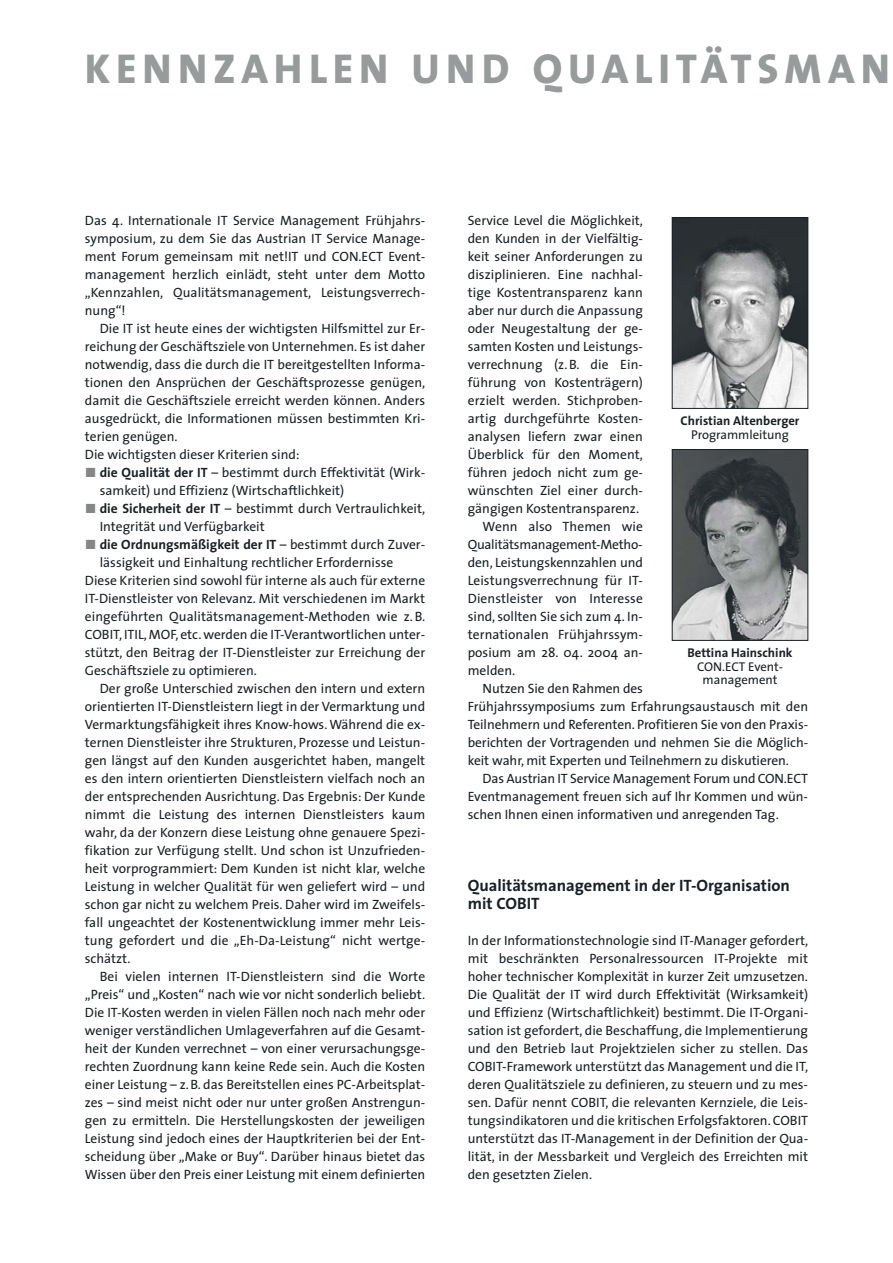
<style>
.page{position:relative;width:893px;height:1263px;background:#fff}
.page>*{position:absolute;margin:0;border:0;box-sizing:border-box;transform-origin:0 0}
.t1{font:800 42px "The Sans";letter-spacing:.14em;color:#989b9b}
.t2{font:700 16.5px/18px "The Sans";color:#192025}
.t3{font:13.5px/18px "The Sans";color:#192025;text-align:justify}
.t4{font:700 13.5px "The Sans";color:#192025}
.t5{font:13.5px "The Sans";letter-spacing:-.02em;color:#192025}
.t6{font:12.75px/13.5px "The Sans";color:#192025;text-align:center}
.t7{font:700 12.75px "The Sans";color:#192025}
.s1{font-family:"The Sans Expert";color:#848786}
.s2{font-weight:700}
.s3{font-family:"The Sans Expert";font-weight:400;color:#848786}
.s4{font-weight:400}
</style>
<div class="page">
<img style="left:674px;top:451px;width:132px;height:188px">
<div style="left:672px;top:449px;width:136px;height:192px;border:1px solid #192025"></div>
<img style="left:674px;top:219px;width:132px;height:188px">
<div style="left:672px;top:217px;width:136px;height:192px;border:1px solid #192025"></div>
<h1 class="t1" style="left:85px;top:53px;width:806px">KENNZAHLEN UND QUALITÄTSMAN</h1>
<p class="t3" style="left:85px;top:213px;width:342px">Das 4. Internationale IT Service Management Frühjahrs&shy;symposium, zu dem Sie das Austrian IT Service Manage&shy;ment Forum gemeinsam mit net!IT und CON.ECT Event&shy;management herzlich einlädt, steht unter dem Motto „Kennzahlen, Qualitätsmanagement, Leistungsverrech&shy;nung“!</p>
<p class="t3" style="left:100px;top:321px;width:327px">Die IT ist heute eines der wichtigsten Hilfsmittel zur Er-</p>
<p class="t3" style="left:85px;top:339px;width:342px">reichung der Geschäftsziele von Unternehmen. Es ist daher</p>
<p class="t3" style="left:85px;top:357px;width:342px">notwendig, dass die durch die IT bereitgestellten Informa-</p>
<p class="t3" style="left:85px;top:375px;width:342px">tionen den Ansprüchen der Geschäftsprozesse genügen,</p>
<p class="t3" style="left:85px;top:393px;width:342px">damit die Geschäftsziele erreicht werden können. Anders</p>
<p class="t3" style="left:85px;top:411px;width:342px">ausgedrückt, die Informationen müssen bestimmten Kri-</p>
<p class="t3" style="left:85px;top:429px;width:94px">terien genügen.</p>
<p class="t3" style="left:85px;top:447px;width:216px">Die wichtigsten dieser Kriterien sind:</p>
<p class="t3" style="left:85px;top:465px;width:342px"><span class="s1">ó</span> <span class="s2">die Qualität der IT</span> – bestimmt durch Effektivität (Wirk-</p>
<p class="t3" style="left:100px;top:483px;width:246px">samkeit) und Effizienz (Wirtschaftlichkeit)</p>
<p class="t3" style="left:85px;top:501px;width:342px"><span class="s1">ó</span> <span class="s2">die Sicherheit der IT</span> – bestimmt durch Vertraulichkeit,</p>
<p class="t3" style="left:100px;top:519px;width:166px">Integrität und Verfügbarkeit</p>
<p class="t4" style="left:85px;top:539px;width:342px"><span class="s3">ó</span> die Ordnungsmäßigkeit der IT <span class="s4">– bestimmt durch Zuver-</span></p>
<p class="t3" style="left:100px;top:555px;width:295px">lässigkeit und Einhaltung rechtlicher Erfordernisse</p>
<p class="t3" style="left:85px;top:573px;width:342px">Diese Kriterien sind sowohl für interne als auch für externe</p>
<p class="t3" style="left:85px;top:591px;width:342px">IT-Dienstleister von Relevanz. Mit verschiedenen im Markt</p>
<p class="t3" style="left:85px;top:609px;width:342px">eingeführten Qualitätsmanagement-Methoden wie z. B.</p>
<p class="t3" style="left:85px;top:627px;width:342px">COBIT, ITIL, MOF, etc. werden die IT-Verantwortlichen unter-</p>
<p class="t3" style="left:85px;top:645px;width:342px">stützt, den Beitrag der IT-Dienstleister zur Erreichung der</p>
<p class="t3" style="left:85px;top:663px;width:173px">Geschäftsziele zu optimieren.</p>
<p class="t3" style="left:100px;top:681px;width:327px">Der große Unterschied zwischen den intern und extern</p>
<p class="t3" style="left:85px;top:699px;width:342px">orientierten IT-Dienstleistern liegt in der Vermarktung und</p>
<p class="t3" style="left:85px;top:717px;width:342px">Vermarktungsfähigkeit ihres Know-hows. Während die ex-</p>
<p class="t3" style="left:85px;top:735px;width:342px">ternen Dienstleister ihre Strukturen, Prozesse und Leistun-</p>
<p class="t3" style="left:85px;top:753px;width:342px">gen längst auf den Kunden ausgerichtet haben, mangelt</p>
<p class="t3" style="left:85px;top:771px;width:342px">es den intern orientierten Dienstleistern vielfach noch an</p>
<p class="t3" style="left:85px;top:789px;width:342px">der entsprechenden Ausrichtung. Das Ergebnis: Der Kunde</p>
<p class="t3" style="left:85px;top:807px;width:342px">nimmt die Leistung des internen Dienstleisters kaum</p>
<p class="t3" style="left:85px;top:825px;width:342px">wahr, da der Konzern diese Leistung ohne genauere Spezi-</p>
<p class="t3" style="left:85px;top:843px;width:342px">fikation zur Verfügung stellt. Und schon ist Unzufrieden-</p>
<p class="t3" style="left:85px;top:861px;width:342px">heit vorprogrammiert: Dem Kunden ist nicht klar, welche</p>
<p class="t3" style="left:85px;top:879px;width:342px">Leistung in welcher Qualität für wen geliefert wird – und</p>
<p class="t3" style="left:85px;top:897px;width:342px">schon gar nicht zu welchem Preis. Daher wird im Zweifels-</p>
<p class="t3" style="left:85px;top:915px;width:342px">fall ungeachtet der Kostenentwicklung immer mehr Leis-</p>
<p class="t3" style="left:85px;top:933px;width:342px">tung gefordert und die „Eh-Da-Leistung“ nicht wertge-</p>
<p class="t3" style="left:85px;top:951px;width:47px">schätzt.</p>
<p class="t3" style="left:100px;top:969px;width:327px">Bei vielen internen IT-Dienstleistern sind die Worte</p>
<p class="t3" style="left:85px;top:987px;width:342px">„Preis“ und „Kosten“ nach wie vor nicht sonderlich beliebt.</p>
<p class="t3" style="left:85px;top:1005px;width:342px">Die IT-Kosten werden in vielen Fällen noch nach mehr oder</p>
<p class="t3" style="left:85px;top:1023px;width:342px">weniger verständlichen Umlageverfahren auf die Gesamt-</p>
<p class="t3" style="left:85px;top:1041px;width:342px">heit der Kunden verrechnet – von einer verursachungsge-</p>
<p class="t3" style="left:85px;top:1059px;width:342px">rechten Zuordnung kann keine Rede sein. Auch die Kosten</p>
<p class="t3" style="left:85px;top:1077px;width:342px">einer Leistung – z. B. das Bereitstellen eines PC-Arbeitsplat-</p>
<p class="t3" style="left:85px;top:1095px;width:342px">zes – sind meist nicht oder nur unter großen Anstrengun-</p>
<p class="t3" style="left:85px;top:1113px;width:342px">gen zu ermitteln. Die Herstellungskosten der jeweiligen</p>
<p class="t3" style="left:85px;top:1131px;width:342px">Leistung sind jedoch eines der Hauptkriterien bei der Ent-</p>
<p class="t3" style="left:85px;top:1149px;width:342px">scheidung über „Make or Buy“. Darüber hinaus bietet das</p>
<p class="t3" style="left:85px;top:1167px;width:342px">Wissen über den Preis einer Leistung mit einem definierten</p>
<p class="t3" style="left:468px;top:213px;width:177px">Service Level die Möglichkeit,</p>
<p class="t3" style="left:468px;top:231px;width:177px">den Kunden in der Vielfältig-</p>
<p class="t3" style="left:468px;top:249px;width:177px">keit seiner Anforderungen zu</p>
<p class="t3" style="left:468px;top:267px;width:177px">disziplinieren. Eine nachhal-</p>
<p class="t3" style="left:468px;top:285px;width:177px">tige Kostentransparenz kann</p>
<p class="t3" style="left:468px;top:303px;width:177px">aber nur durch die Anpassung</p>
<p class="t3" style="left:468px;top:321px;width:177px">oder Neugestaltung der ge-</p>
<p class="t3" style="left:468px;top:339px;width:177px">samten Kosten und Leistungs-</p>
<p class="t3" style="left:468px;top:357px;width:177px">verrechnung (z. B. die Ein-</p>
<p class="t3" style="left:468px;top:375px;width:177px">führung von Kostenträgern)</p>
<p class="t3" style="left:468px;top:393px;width:177px">erzielt werden. Stichproben-</p>
<p class="t3" style="left:468px;top:411px;width:177px">artig durchgeführte Kosten-</p>
<p class="t3" style="left:468px;top:429px;width:177px">analysen liefern zwar einen</p>
<p class="t3" style="left:468px;top:447px;width:177px">Überblick für den Moment,</p>
<p class="t3" style="left:468px;top:465px;width:177px">führen jedoch nicht zum ge-</p>
<p class="t3" style="left:468px;top:483px;width:177px">wünschten Ziel einer durch-</p>
<p class="t3" style="left:468px;top:501px;width:173px">gängigen Kostentransparenz.</p>
<p class="t3" style="left:482px;top:519px;width:162px">Wenn also Themen wie</p>
<p class="t5" style="left:468px;top:539px;width:176px">Qualitätsmanagement-Metho-</p>
<p class="t3" style="left:468px;top:555px;width:177px">den, Leistungskennzahlen und</p>
<p class="t3" style="left:468px;top:573px;width:177px">Leistungsverrechnung für IT-</p>
<p class="t3" style="left:468px;top:591px;width:177px">Dienstleister von Interesse</p>
<p class="t3" style="left:468px;top:609px;width:177px">sind, sollten Sie sich zum 4. In-</p>
<p class="t3" style="left:468px;top:627px;width:177px">ternationalen Frühjahrssym-</p>
<p class="t3" style="left:468px;top:645px;width:177px">posium am 28. 04. 2004 an-</p>
<p class="t3" style="left:468px;top:663px;width:49px">melden.</p>
<p class="t3" style="left:482px;top:681px;width:162px">Nutzen Sie den Rahmen des</p>
<p class="t3" style="left:468px;top:699px;width:342px">Frühjahrssymposiums zum Erfahrungsaustausch mit den</p>
<p class="t3" style="left:468px;top:717px;width:342px">Teilnehmern und Referenten. Profitieren Sie von den Praxis-</p>
<p class="t3" style="left:468px;top:735px;width:342px">berichten der Vortragenden und nehmen Sie die Möglich-</p>
<p class="t3" style="left:468px;top:753px;width:322px">keit wahr, mit Experten und Teilnehmern zu diskutieren.</p>
<p class="t3" style="left:482px;top:771px;width:327px">Das Austrian IT Service Management Forum und CON.ECT</p>
<p class="t3" style="left:468px;top:789px;width:342px">Eventmanagement freuen sich auf Ihr Kommen und wün-</p>
<p class="t3" style="left:468px;top:807px;width:312px">schen Ihnen einen informativen und anregenden Tag.</p>
<p class="t7" style="left:680px;top:416px;width:120px">Christian Altenberger</p>
<p class="t6" style="left:691px;top:429px;width:99px">Programmleitung</p>
<p class="t7" style="left:687px;top:648px;width:107px">Bettina Hainschink</p>
<p class="t6" style="left:697px;top:661px;width:87px">CON.ECT Event&shy;management</p>
<p class="t2" style="left:468px;top:878px;width:324px">Qualitätsmanagement in der IT-Organisation mit COBIT</p>
<p class="t3" style="left:468px;top:933px;width:342px">In der Informationstechnologie sind IT-Manager gefordert, mit beschränkten Personalressourcen IT-Projekte mit hoher technischer Komplexität in kurzer Zeit umzusetzen.<br>Die Qualität der IT wird durch Effektivität (Wirksamkeit) und Effizienz (Wirtschaftlichkeit) bestimmt. Die IT-Organi&shy;sation ist gefordert, die Beschaffung, die Implementierung und den Betrieb laut Projektzielen sicher zu stellen. Das COBIT-Framework unterstützt das Management und die IT, deren Qualitätsziele zu definieren, zu steuern und zu mes&shy;sen. Dafür nennt COBIT, die relevanten Kernziele, die Leis&shy;tungsindikatoren und die kritischen Erfolgsfaktoren. COBIT unterstützt das IT-Management in der Definition der Qua&shy;lität, in der Messbarkeit und Vergleich des Erreichten mit den gesetzten Zielen.</p>
</div>
